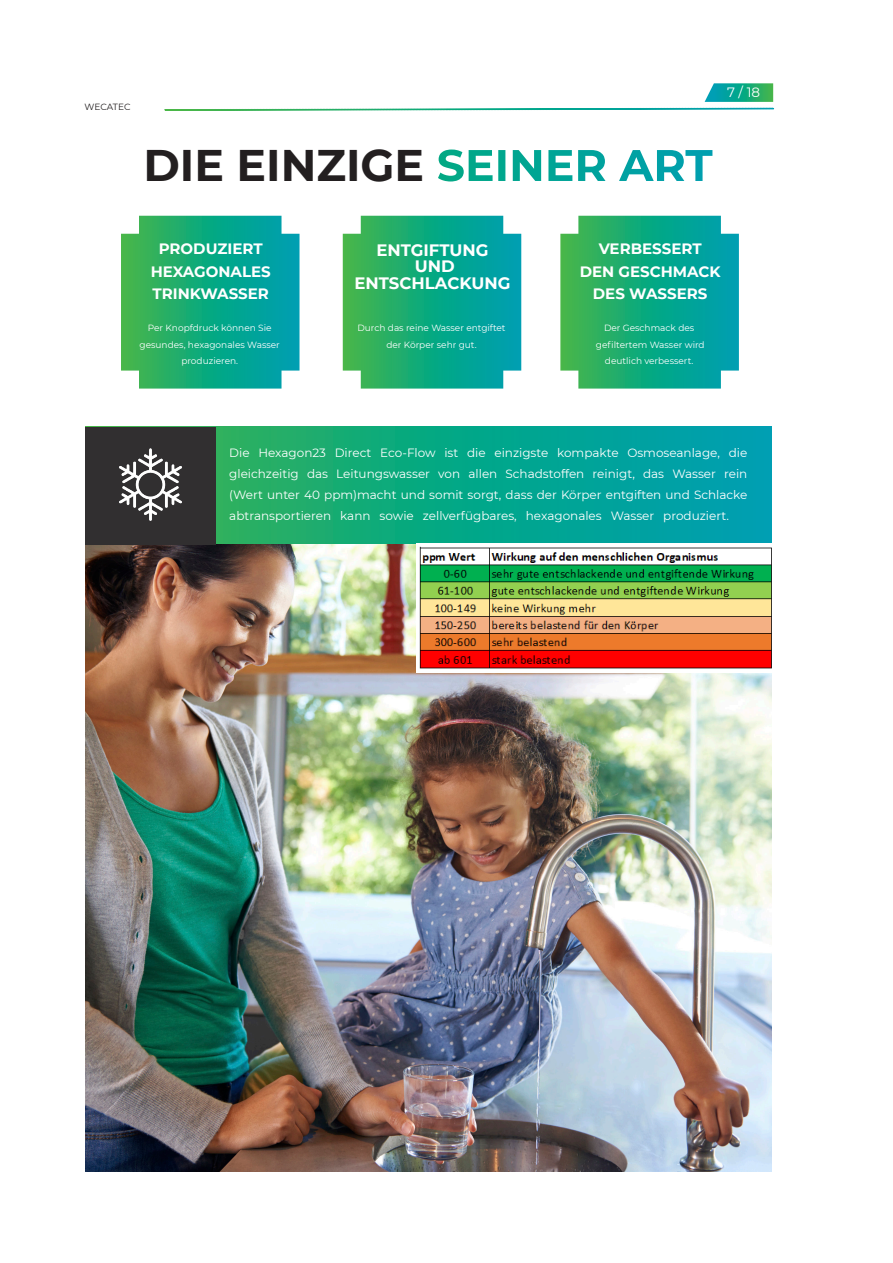
<style>
.page{position:relative;width:893px;height:1263px;background:#fff}
.page>*{position:absolute;margin:0;border:0;box-sizing:border-box;transform-origin:0 0}
.Big_Title{font:700 44.25px "Montserrat";color:#231f20}
._11_pt{font:700 16.5px/16.5px "Montserrat";color:#fff;text-align:center}
._11_pt-2{font:700 15px/22.5px "Montserrat";color:#fff}
.t1{font:13.5px "Montserrat";color:#fff}
._6_pt{font:12px/21px "Montserrat";color:#fff;text-align:justify}
._6_pt-2{font:9px/16.5px "Montserrat";color:#fff;text-align:center}
.t2{font:9px "Montserrat";letter-spacing:-.01em;color:#231f20}
.s1{color:#fff}
</style>
<div class="page">
<svg style="left:164px;top:83px;width:610px;height:28px"></svg>
<svg style="left:121px;top:216px;width:178px;height:173px;background:#1ead84"></svg>
<svg style="left:343px;top:216px;width:178px;height:173px;background:#1dac84"></svg>
<svg style="left:560px;top:216px;width:179px;height:173px;background:#1ead85"></svg>
<img style="left:86px;top:543px;width:685px;height:628px">
<svg style="left:85px;top:426px;width:686px;height:117px;background:#0aa689"></svg>
<div style="left:85px;top:427px;width:130px;height:117px;background:#312f30"></div>
<img style="left:119px;top:448px;width:63px;height:73px">
<img style="left:417px;top:543px;width:355px;height:129px">
<p class="t2" style="left:85px;top:101px;width:47px">WECATEC</p>
<p class="t1" style="left:727px;top:83px;width:35px">7 / 18</p>
<p class="Big_Title" style="left:143px;top:133px;width:571px">DIE EINZIGE <span class="s1">SEINER ART</span></p>
<p class="_11_pt-2" style="left:159px;top:237px;width:105px">PRODUZIERT</p>
<p class="_11_pt-2" style="left:151px;top:260px;width:122px">HEXAGONALES<br>TRINKWASSER</p>
<p class="_6_pt-2" style="left:140px;top:320px;width:142px">Per Knopfdruck können Sie gesundes, hexagonales Wasser produzieren.</p>
<p class="_11_pt" style="left:376px;top:241px;width:114px">ENTGIFTUNG</p>
<p class="_11_pt" style="left:354px;top:257px;width:158px">UND<br>ENTSCHLACKUNG</p>
<p class="_6_pt-2" style="left:357px;top:320px;width:150px">Durch das reine Wasser entgiftet der Körper sehr gut.</p>
<p class="_11_pt-2" style="left:599px;top:237px;width:104px">VERBESSERT</p>
<p class="_11_pt-2" style="left:580px;top:260px;width:142px">DEN GESCHMACK</p>
<p class="_11_pt-2" style="left:593px;top:282px;width:116px">DES WASSERS</p>
<p class="_6_pt-2" style="left:604px;top:320px;width:92px">Der Geschmack des</p>
<p class="_6_pt-2" style="left:596px;top:336px;width:110px">gefiltertem Wasser wird</p>
<p class="_6_pt-2" style="left:605px;top:353px;width:90px">deutlich verbessert.</p>
<p class="_6_pt" style="left:229px;top:441px;width:520px">Die Hexagon23 Direct Eco-Flow ist die einzigste kompakte Osmoseanlage, die gleichzeitig das Leitungswasser von allen Schadstoffen reinigt, das Wasser rein (Wert unter 40 ppm)macht und somit sorgt, dass der Körper entgiften und Schlacke abtransportieren kann sowie zellverfügbares, hexagonales Wasser produziert.</p>
</div>
